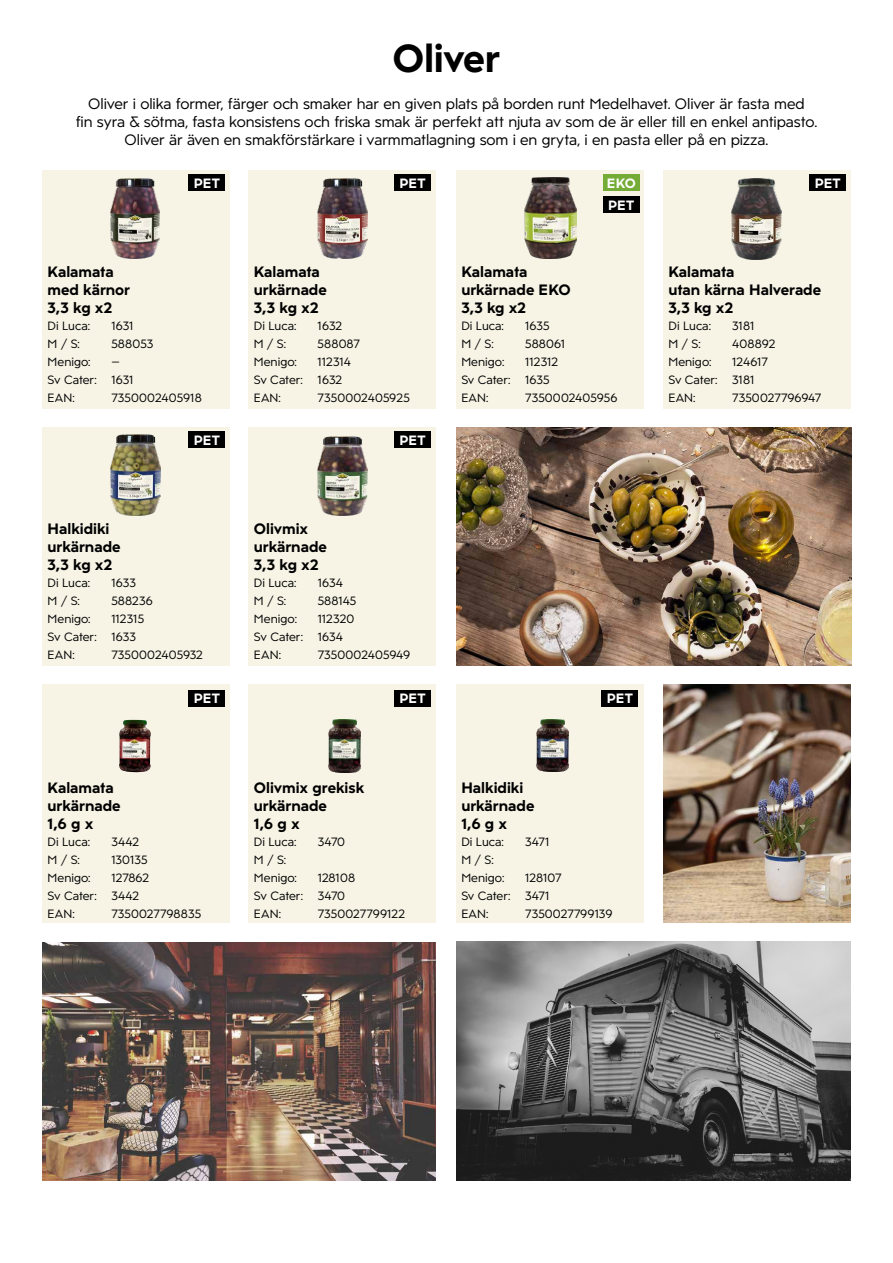
<style>
.page{position:relative;width:893px;height:1263px;background:#fff}
.page>*{position:absolute;margin:0;border:0;box-sizing:border-box;transform-origin:0 0}
.t1{font:700 39px "Zeta";letter-spacing:-.015em;color:#000}
.t2{font:15px/18px "Zeta";letter-spacing:-.005em;color:#000;text-align:center}
.t3{font:700 15px/18px "Zeta";letter-spacing:-.005em;color:#000}
.t4{font:700 13.5px "Zeta";letter-spacing:-.005em;color:#fff}
.t5{font:12px/18px "Zeta";letter-spacing:.005em;color:#000}
</style>
<div class="page">
<div style="left:43px;top:170px;width:187px;height:238px;background:#f7f4e6"></div>
<div style="left:43px;top:427px;width:187px;height:238px;background:#f7f4e6"></div>
<div style="left:43px;top:685px;width:187px;height:238px;background:#f7f4e6"></div>
<div style="left:249px;top:170px;width:187px;height:238px;background:#f7f4e6"></div>
<div style="left:249px;top:427px;width:187px;height:238px;background:#f7f4e6"></div>
<div style="left:249px;top:685px;width:187px;height:238px;background:#f7f4e6"></div>
<div style="left:456px;top:170px;width:187px;height:238px;background:#f7f4e6"></div>
<div style="left:456px;top:685px;width:187px;height:238px;background:#f7f4e6"></div>
<div style="left:663px;top:170px;width:187px;height:238px;background:#f7f4e6"></div>
<img style="left:318px;top:436px;width:49px;height:79px">
<img style="left:111px;top:435px;width:50px;height:80px">
<div style="left:189px;top:174px;width:36px;height:17px;background:#000"></div>
<div style="left:189px;top:432px;width:36px;height:16px;background:#000"></div>
<div style="left:189px;top:690px;width:36px;height:16px;background:#000"></div>
<div style="left:394px;top:174px;width:37px;height:17px;background:#000"></div>
<div style="left:394px;top:432px;width:37px;height:16px;background:#000"></div>
<div style="left:394px;top:690px;width:37px;height:16px;background:#000"></div>
<div style="left:602px;top:690px;width:36px;height:16px;background:#000"></div>
<div style="left:603px;top:197px;width:36px;height:16px;background:#000"></div>
<div style="left:809px;top:174px;width:37px;height:17px;background:#000"></div>
<div style="left:603px;top:174px;width:36px;height:17px;background:#74ac37"></div>
<img style="left:110px;top:178px;width:50px;height:80px">
<img style="left:317px;top:178px;width:50px;height:80px">
<img style="left:524px;top:178px;width:53px;height:80px">
<img style="left:731px;top:179px;width:50px;height:80px">
<img style="left:456px;top:427px;width:395px;height:238px">
<img style="left:663px;top:685px;width:187px;height:238px">
<img style="left:456px;top:942px;width:394px;height:238px">
<img style="left:329px;top:720px;width:32px;height:52px">
<img style="left:536px;top:719px;width:32px;height:52px">
<img style="left:119px;top:720px;width:32px;height:52px">
<img style="left:43px;top:942px;width:393px;height:238px">
<h1 class="t1" style="left:392px;top:36px;width:110px">Oliver</h1>
<p class="t2" style="left:76px;top:94px;width:743px">Oliver i olika former, färger och smaker har en given plats på borden runt Medelhavet. Oliver är fasta med<br>fin syra &amp; sötma, fasta konsistens och friska smak är perfekt att njuta av som de är eller till en enkel antipasto.<br>Oliver är även en smakförstärkare i varmmatlagning som i en gryta, i en pasta eller på en pizza.</p>
<p class="t3" style="left:48px;top:263px;width:84px">Kalamata med kärnor<br>3,3 kg x2</p>
<p class="t4" style="left:194px;top:175px;width:28px">PET</p>
<p class="t5" style="left:48px;top:317px;width:44px">Di Luca:</p>
<p class="t5" style="left:111px;top:317px;width:24px">1631</p>
<p class="t5" style="left:48px;top:335px;width:34px">M / S:</p>
<p class="t5" style="left:111px;top:335px;width:44px">588053</p>
<p class="t5" style="left:48px;top:353px;width:45px">Menigo:</p>
<p class="t5" style="left:48px;top:353px;width:88px;text-indent:64px">–<br>Sv Cater: 1631<br>EAN:</p>
<p class="t5" style="left:111px;top:389px;width:92px">7350002405918</p>
<p class="t3" style="left:48px;top:520px;width:75px">Halkidiki urkärnade<br>3,3 kg x2</p>
<p class="t4" style="left:194px;top:432px;width:28px">PET</p>
<p class="t5" style="left:48px;top:574px;width:44px">Di Luca:</p>
<p class="t5" style="left:111px;top:574px;width:26px">1633</p>
<p class="t5" style="left:48px;top:592px;width:34px">M / S:</p>
<p class="t5" style="left:111px;top:592px;width:43px">588236</p>
<p class="t5" style="left:48px;top:610px;width:45px">Menigo:</p>
<p class="t5" style="left:48px;top:610px;width:98px;text-indent:64px">112315<br>Sv Cater: 1633<br>EAN:</p>
<p class="t5" style="left:111px;top:646px;width:93px">7350002405932</p>
<p class="t3" style="left:48px;top:778px;width:75px">Kalamata urkärnade<br>1,6 g x</p>
<p class="t4" style="left:194px;top:691px;width:28px">PET</p>
<p class="t5" style="left:48px;top:832px;width:44px">Di Luca:</p>
<p class="t5" style="left:111px;top:832px;width:29px">3442</p>
<p class="t5" style="left:48px;top:850px;width:34px">M / S:</p>
<p class="t5" style="left:111px;top:850px;width:38px">130135</p>
<p class="t5" style="left:48px;top:868px;width:45px">Menigo:</p>
<p class="t5" style="left:48px;top:868px;width:103px;text-indent:64px">127862<br>Sv Cater: 3442<br>EAN:</p>
<p class="t5" style="left:111px;top:904px;width:91px">7350027798835</p>
<p class="t3" style="left:254px;top:263px;width:75px">Kalamata urkärnade<br>3,3 kg x2</p>
<p class="t4" style="left:399px;top:175px;width:28px">PET</p>
<p class="t5" style="left:254px;top:317px;width:44px">Di Luca:</p>
<p class="t5" style="left:318px;top:317px;width:26px">1632</p>
<p class="t5" style="left:254px;top:335px;width:34px">M / S:</p>
<p class="t5" style="left:318px;top:335px;width:44px">588087</p>
<p class="t5" style="left:254px;top:353px;width:45px">Menigo:</p>
<p class="t5" style="left:254px;top:353px;width:99px;text-indent:64px">112314<br>Sv Cater: 1632<br>EAN:</p>
<p class="t5" style="left:318px;top:389px;width:94px">7350002405925</p>
<p class="t3" style="left:254px;top:520px;width:75px">Olivmix urkärnade<br>3,3 kg x2</p>
<p class="t4" style="left:399px;top:432px;width:28px">PET</p>
<p class="t5" style="left:254px;top:574px;width:44px">Di Luca:</p>
<p class="t5" style="left:318px;top:574px;width:27px">1634</p>
<p class="t5" style="left:254px;top:592px;width:34px">M / S:</p>
<p class="t5" style="left:318px;top:592px;width:40px">588145</p>
<p class="t5" style="left:254px;top:610px;width:45px">Menigo:</p>
<p class="t5" style="left:254px;top:610px;width:102px;text-indent:64px">112320<br>Sv Cater: 1634<br>EAN:</p>
<p class="t5" style="left:318px;top:646px;width:94px">7350002405949</p>
<p class="t4" style="left:607px;top:175px;width:31px">EKO</p>
<p class="t4" style="left:815px;top:175px;width:28px">PET</p>
<p class="t3" style="left:461px;top:263px;width:111px">Kalamata urkärnade EKO<br>3,3 kg x2</p>
<p class="t4" style="left:608px;top:198px;width:28px">PET</p>
<p class="t5" style="left:461px;top:317px;width:44px">Di Luca:</p>
<p class="t5" style="left:525px;top:317px;width:26px">1635</p>
<p class="t5" style="left:461px;top:335px;width:34px">M / S:</p>
<p class="t5" style="left:525px;top:335px;width:42px">588061</p>
<p class="t5" style="left:461px;top:353px;width:45px">Menigo:</p>
<p class="t5" style="left:461px;top:353px;width:98px;text-indent:64px">112312<br>Sv Cater: 1635<br>EAN:</p>
<p class="t5" style="left:525px;top:389px;width:94px">7350002405956</p>
<p class="t3" style="left:668px;top:263px;width:154px">Kalamata<br>utan kärna Halverade<br>3,3 kg x2</p>
<p class="t5" style="left:668px;top:317px;width:44px">Di Luca:</p>
<p class="t5" style="left:732px;top:317px;width:24px">3181</p>
<p class="t5" style="left:668px;top:335px;width:34px">M / S:</p>
<p class="t5" style="left:732px;top:335px;width:45px">408892</p>
<p class="t5" style="left:668px;top:353px;width:45px">Menigo:</p>
<p class="t5" style="left:668px;top:353px;width:101px;text-indent:64px">124617<br>Sv Cater: 3181<br>EAN:</p>
<p class="t5" style="left:732px;top:389px;width:90px">7350027796947</p>
<p class="t3" style="left:254px;top:778px;width:112px">Olivmix grekisk urkärnade<br>1,6 g x</p>
<p class="t4" style="left:399px;top:691px;width:28px">PET</p>
<p class="t4" style="left:607px;top:691px;width:28px">PET</p>
<p class="t3" style="left:461px;top:778px;width:75px">Halkidiki urkärnade<br>1,6 g x</p>
<p class="t5" style="left:254px;top:832px;width:44px">Di Luca:</p>
<p class="t5" style="left:318px;top:832px;width:29px">3470</p>
<p class="t5" style="left:254px;top:850px;width:45px">M / S:<br>Menigo:</p>
<p class="t5" style="left:254px;top:868px;width:103px;text-indent:64px">128108<br>Sv Cater: 3470<br>EAN:</p>
<p class="t5" style="left:318px;top:904px;width:89px">7350027799122</p>
<p class="t5" style="left:461px;top:832px;width:44px">Di Luca:</p>
<p class="t5" style="left:525px;top:832px;width:26px">3471</p>
<p class="t5" style="left:461px;top:850px;width:45px">M / S:<br>Menigo:</p>
<p class="t5" style="left:461px;top:868px;width:101px;text-indent:64px">128107<br>Sv Cater: 3471<br>EAN:</p>
<p class="t5" style="left:525px;top:904px;width:89px">7350027799139</p>
</div>
